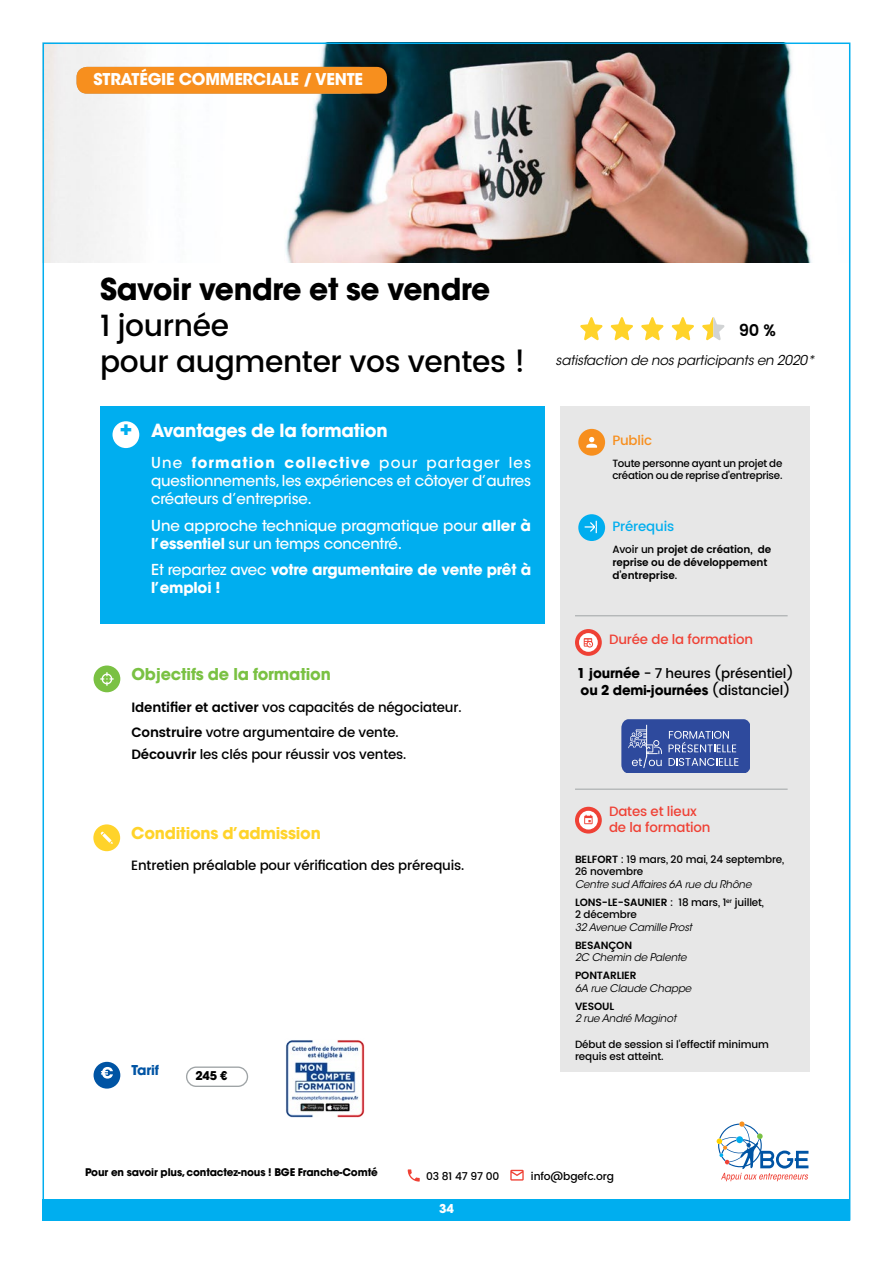
<style>
.page{position:relative;width:893px;height:1263px;background:#fff}
.page>*{position:absolute;margin:0;border:0;box-sizing:border-box;transform-origin:0 0}
.t1{font:500 30px/36px "Poppins";letter-spacing:-.01em;color:#000}
.t2{font:700 30px "ITC Avant Garde Std";letter-spacing:-.045em;color:#000}
.t3{font:700 18px "ITC Avant Garde Std";color:#fff}
.t4{font:600 16.5px "Poppins";color:#000}
.t5{font:700 16.2px "ITC Avant Garde Std";letter-spacing:-.01em;color:#fff}
.t6{font:700 16.2px "ITC Avant Garde Std";color:#7ac143}
.t7{font:700 16.2px "ITC Avant Garde Std";color:#ffd32a}
.t8{font:500 15px/18px "ITC Avant Garde Std";letter-spacing:-.01em;color:#fff;text-align:justify}
.t9{font:700 15px/18px "ITC Avant Garde Std";letter-spacing:-.01em;color:#fff}
.t10{font:500 13.5px/24.8px "Poppins";letter-spacing:-.01em;color:#000}
.t11{font:500 13.5px/16.2px "Poppins";letter-spacing:-.01em;color:#ef4135}
.t12{font:italic 13.5px "ITC Avant Garde Std";letter-spacing:-.01em;color:#000}
.t13{font:700 13.5px "ITC Avant Garde Std";color:#000}
.t14{font:500 13.5px "Poppins";letter-spacing:-.01em;color:#00aeef}
.t15{font:500 13.5px "Poppins";letter-spacing:-.01em;color:#f78f1e}
.t16{font:700 13.5px "ITC Avant Garde Std";color:#0054a4}
.t17{font:700 12.15px "ITC Avant Garde Std";color:#fff}
.t18{font:700 12px "ITC Avant Garde Std";color:#000}
.t19{font:500 10.8px "Poppins";letter-spacing:-.01em;color:#000}
.t20{font:500 10.5px/12.6px "Poppins";letter-spacing:-.01em;color:#000}
.t21{font:italic 10.5px "ITC Avant Garde Std";letter-spacing:-.01em;color:#000}
.t22{font:600 10.5px/12.6px "Poppins";letter-spacing:-.01em;color:#000}
.t23{font:700 10.5px "ITC Avant Garde Std";letter-spacing:-.01em;color:#000}
.s1{font-size:21px;color:#00aeef}
.s2{font-weight:700}
.s3{font-weight:500}
.s4{font-weight:600}
.s5{font-family:"ITC Avant Garde Std";font-weight:700}
.s6{font-family:"Poppins";font-weight:500}
</style>
<div class="page">
<div style="left:43px;top:1199px;width:807px;height:21px;background:#00aeef"></div>
<img style="left:46px;top:46px;width:766px;height:217px">
<div style="left:561px;top:407px;width:249px;height:665px;background:#e7e7e7"></div>
<div style="left:94px;top:1062px;width:26px;height:26px;background:#0054a4;border-radius:50%"></div>
<svg style="left:101px;top:1067px;width:12px;height:11px"></svg>
<div style="left:575px;top:629px;width:27px;height:27px;background:#ef4135;border-radius:50%"></div>
<svg style="left:579px;top:633px;width:19px;height:19px"></svg>
<svg style="left:584px;top:638px;width:9px;height:9px"></svg>
<hr style="left:575px;top:789px;width:213px;height:1px;background:#9fa4a6">
<svg style="left:575px;top:807px;width:27px;height:26px"></svg>
<div style="left:579px;top:811px;width:19px;height:18px;background:#fff;border-radius:50%"></div>
<svg style="left:584px;top:815px;width:9px;height:9px"></svg>
<div style="left:93px;top:824px;width:27px;height:27px;background:#ffd32a;border-radius:50%"></div>
<svg style="left:101px;top:831px;width:12px;height:13px"></svg>
<svg style="left:621px;top:719px;width:128px;height:53px;background:#4861a9"></svg>
<div style="left:77px;top:67px;width:310px;height:27px;background:#f78f1e;border-radius:10px"></div>
<img style="left:286px;top:1040px;width:79px;height:78px">
<div style="left:94px;top:665px;width:26px;height:27px;background:#7ac143;border-radius:50%"></div>
<svg style="left:100px;top:672px;width:14px;height:14px"></svg>
<div style="left:578px;top:429px;width:27px;height:27px;background:#f78f1e;border-radius:50%"></div>
<svg style="left:586px;top:437px;width:11px;height:11px"></svg>
<div style="left:578px;top:514px;width:27px;height:27px;background:#00aeef;border-radius:50%"></div>
<svg style="left:585px;top:521px;width:12px;height:12px"></svg>
<div style="left:100px;top:406px;width:445px;height:218px;background:#00aeef"></div>
<div style="left:113px;top:421px;width:26px;height:27px;background:#fff;border-radius:50%"></div>
<hr style="left:575px;top:615px;width:213px;height:1px;background:#9fa4a6">
<svg style="left:580px;top:317px;width:22px;height:23px"></svg>
<svg style="left:611px;top:317px;width:22px;height:23px"></svg>
<svg style="left:641px;top:317px;width:22px;height:23px"></svg>
<svg style="left:672px;top:317px;width:22px;height:23px"></svg>
<svg style="left:702px;top:317px;width:22px;height:23px"></svg>
<svg style="left:717px;top:1121px;width:91px;height:60px"></svg>
<svg style="left:408px;top:1169px;width:12px;height:12px"></svg>
<svg style="left:510px;top:1170px;width:14px;height:10px"></svg>
<div style="left:186px;top:1066px;width:62px;height:21px;border:1px solid #9fa4a6;border-radius:10px"></div>
<h3 class="t5" style="left:94px;top:64px;width:183px">formations courtes</h3>
<h3 class="t5" style="left:94px;top:69px;width:271px">Stratégie commerciale / Vente</h3>
<h1 class="t2" style="left:100px;top:270px;width:392px">Savoir vendre et se vendre</h1>
<h1 class="t1" style="left:100px;top:309px;width:427px">1 journée<br>pour augmenter vos ventes !</h1>
<h2 class="t3" style="left:120px;top:418px;width:270px"><span class="s1">+</span> Avantages de la formation</h2>
<h3 class="t8" style="left:151px;top:454px;width:381px">Une <span class="s2">formation collective</span> pour partager les questionnements, les expériences et côtoyer d’autres créateurs d’entreprise.</h3>
<h3 class="t8" style="left:151px;top:516px;width:381px">Une approche technique pragmatique pour <span class="s2">aller à l’essentiel</span> sur un temps concentré.</h3>
<h3 class="t9" style="left:151px;top:560px;width:381px"><span class="s3">Et repartez avec</span> votre argumentaire de vente prêt à l’emploi !</h3>
<h3 class="t6" style="left:131px;top:663px;width:201px">Objectifs de la formation</h3>
<p class="t10" style="left:131px;top:695px;width:332px"><span class="s4">Identifier et activer</span> vos capacités de négociateur.<br><span class="s4">Construire</span> votre argumentaire de vente.</p>
<p class="t10" style="left:131px;top:742px;width:276px"><span class="s4">Découvrir</span> les clés pour réussir vos ventes.</p>
<h3 class="t7" style="left:131px;top:822px;width:191px">Conditions d’admission</h3>
<p class="t10" style="left:131px;top:853px;width:334px">Entretien préalable pour vérification des prérequis.</p>
<p class="t16" style="left:132px;top:1061px;width:29px">Tarif</p>
<p class="t18" style="left:195px;top:1068px;width:34px">245 €</p>
<h3 class="t4" style="left:739px;top:317px;width:39px">90 %</h3>
<p class="t12" style="left:555px;top:352px;width:261px">satisfaction de nos participants en 2020*</p>
<p class="t15" style="left:612px;top:431px;width:41px">Public</p>
<p class="t20" style="left:612px;top:457px;width:172px">Toute personne ayant un projet de création ou de reprise d’entreprise.</p>
<p class="t14" style="left:612px;top:516px;width:63px">Prérequis</p>
<p class="t22" style="left:612px;top:544px;width:161px"><span class="s3">Avoir un</span> projet de création, de reprise ou de développement d’entreprise<span class="s3">.</span></p>
<p class="t11" style="left:609px;top:631px;width:146px">Durée de la formation</p>
<p class="t10" style="left:577px;top:662px;width:218px"><span class="s5">1 journée</span> - 7 heures (présentiel)</p>
<p class="t13" style="left:581px;top:681px;width:211px">ou 2 demi-journées <span class="s6">(distanciel)</span></p>
<p class="t11" style="left:609px;top:803px;width:103px">Dates et lieux de la formation</p>
<p class="t20" style="left:575px;top:853px;width:211px"><span class="s4">Belfort</span> : 19 mars, 20 mai, 24 septembre,<br>26 novembre</p>
<p class="t21" style="left:575px;top:878px;width:178px">Centre sud Affaires 6A rue du Rhône</p>
<p class="t20" style="left:575px;top:896px;width:191px;line-height:12px"><span class="s4">Lons-le-saunier</span> : 18 mars, 1<sup>er</sup> juillet,<br>2 décembre</p>
<p class="t21" style="left:575px;top:920px;width:119px">32 Avenue Camille Prost</p>
<p class="t22" style="left:575px;top:939px;width:59px">Besançon</p>
<p class="t21" style="left:575px;top:951px;width:113px">2C Chemin de Palente</p>
<p class="t22" style="left:575px;top:970px;width:63px">Pontarlier</p>
<p class="t21" style="left:575px;top:982px;width:118px">6A rue Claude Chappe</p>
<p class="t22" style="left:575px;top:1000px;width:15px">VESOUL</p>
<p class="t21" style="left:575px;top:1012px;width:103px">2 rue André Maginot</p>
<p class="t20" style="left:575px;top:1038px;width:195px">Début de session si l’effectif minimum requis est atteint.</p>
<p class="t23" style="left:85px;top:1166px;width:294px">Pour en savoir plus, contactez-nous ! BGE Franche-Comté</p>
<p class="t19" style="left:426px;top:1168px;width:75px">03 81 47 97 00</p>
<p class="t19" style="left:531px;top:1168px;width:84px">info@bgefc.org</p>
<p class="t17" style="left:439px;top:1201px;width:16px">34</p>
</div>
